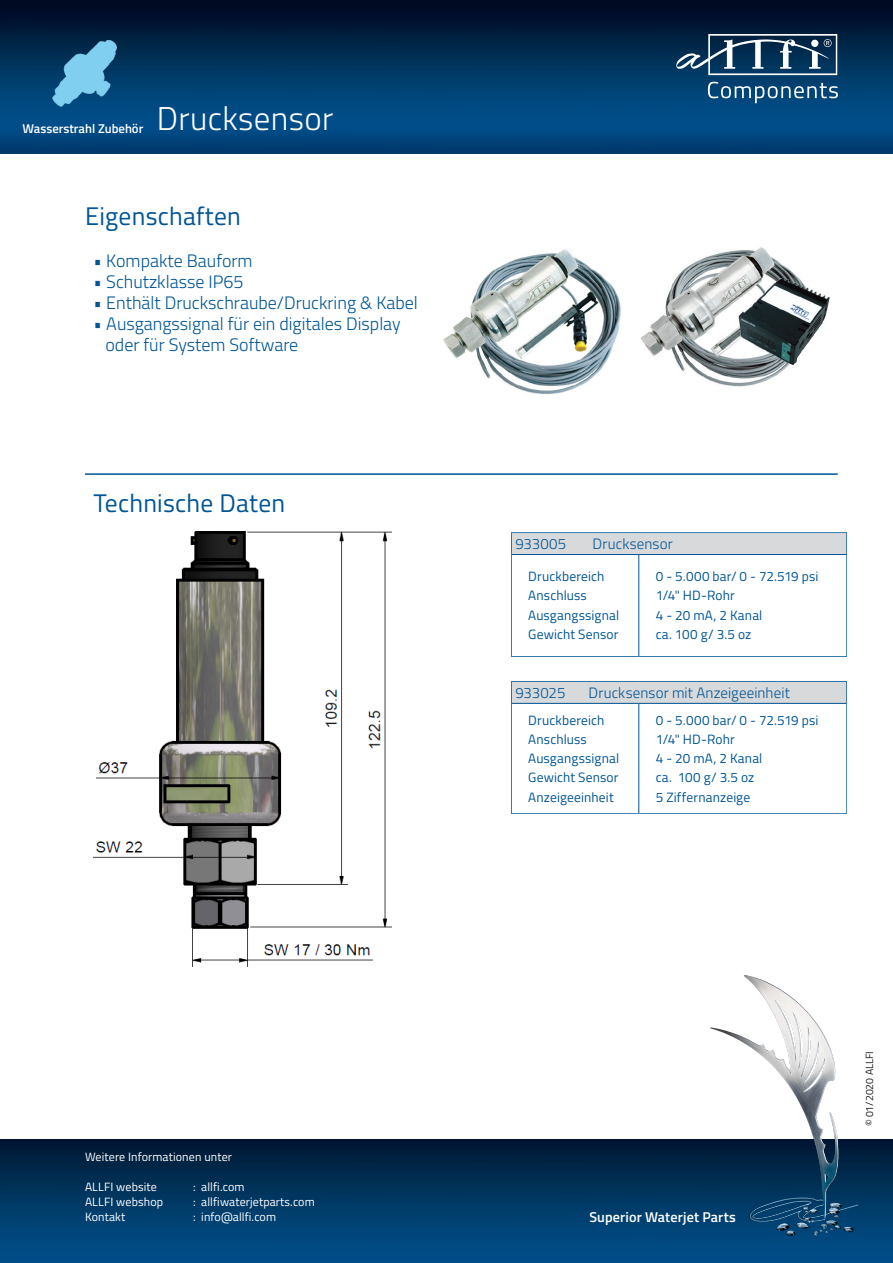
<style>
.page{position:relative;width:893px;height:1263px;background:#fff}
.page>*{position:absolute;margin:0;border:0;box-sizing:border-box;transform-origin:0 0}
.t1{font:300 33px "Titillium Web";letter-spacing:.01em;color:#fff}
.Grundtext{font:25.5px "Titillium Web";letter-spacing:.01em;color:#005595}
.t2{font:300 18px/21px "Titillium Web";color:#005595}
.t3{font:300 15px "Titillium Web";letter-spacing:.005em;color:#005595}
.t4{font:600 14.25px "Titillium Web";letter-spacing:.01em;color:#fff}
.t5{font:13.5px "Titillium Web";letter-spacing:.01em;color:#005595}
.t6{font:600 12.75px "Titillium Web";color:#fff}
.t7{font:12px "Titillium Web";letter-spacing:.01em;color:#fff}
.t8{font:10.5px "Titillium Web";color:#231f20}
</style>
<div class="page">
<img style="left:0;top:0;width:893px;height:153px">
<img style="left:0;top:1140px;width:893px;height:123px">
<img style="left:710px;top:976px;width:149px;height:259px">
<svg style="left:708px;top:82px;width:130px;height:21px;background:#316891"></svg>
<svg style="left:676px;top:34px;width:161px;height:41px"></svg>
<div style="left:811px;top:40px;width:7px;height:7px;background:#fff;border-radius:50%"></div>
<img style="left:41px;top:28px;width:89px;height:89px">
<hr style="left:85px;top:473px;width:753px;height:2px;background:#005595">
<div style="left:511px;top:532px;width:336px;height:22px;background:#d8d9db"></div>
<hr style="left:512px;top:554px;width:127px;height:1px;background:#005595">
<hr style="left:639px;top:554px;width:207px;height:1px;background:#005595">
<hr style="left:638px;top:555px;width:1px;height:101px;background:#005595">
<div style="left:510px;top:531px;width:338px;height:126px;border:1px solid #fff"></div>
<div style="left:511px;top:681px;width:336px;height:22px;background:#d8d9db"></div>
<hr style="left:512px;top:703px;width:127px;height:1px;background:#005595">
<hr style="left:639px;top:703px;width:207px;height:1px;background:#005595">
<hr style="left:638px;top:703px;width:1px;height:110px;background:#005595">
<div style="left:510px;top:680px;width:338px;height:135px;border:1px solid #fff"></div>
<img style="left:443px;top:247px;width:387px;height:147px">
<img style="left:94px;top:531px;width:297px;height:435px">
<p class="t6" style="left:22px;top:119px;width:122px">Wasserstrahl Zubehör</p>
<p class="t1" style="left:157px;top:95px;width:178px">Drucksensor</p>
<h2 class="Grundtext" style="left:85px;top:197px;width:157px">Eigenschaften</h2>
<p class="t2" style="left:94px;top:249px;width:161px">• Kompakte Bauform</p>
<p class="t2" style="left:94px;top:270px;width:152px">• Schutzklasse IP65</p>
<p class="t2" style="left:94px;top:291px;width:326px">• Enthält Druckschraube/Druckring &amp; Kabel</p>
<p class="t2" style="left:105px;top:312px;width:297px;text-indent:-12px">• Ausgangssignal für ein digitales Display oder für System Software</p>
<p class="Grundtext" style="left:94px;top:485px;width:193px">Technische Daten</p>
<p class="t7" style="left:85px;top:1148px;width:148px">Weitere Informationen unter</p>
<p class="t7" style="left:201px;top:1178px;width:45px">allfi.com</p>
<p class="t7" style="left:85px;top:1178px;width:73px">ALLFI website</p>
<p class="t7" style="left:193px;top:1178px;width:4px">:</p>
<p class="t7" style="left:85px;top:1193px;width:80px">ALLFI webshop</p>
<p class="t7" style="left:85px;top:1208px;width:42px">Kontakt</p>
<p class="t7" style="left:201px;top:1193px;width:115px">allfiwaterjetparts.com</p>
<p class="t7" style="left:193px;top:1193px;width:4px">:</p>
<p class="t7" style="left:201px;top:1208px;width:76px">info@allfi.com</p>
<p class="t7" style="left:193px;top:1208px;width:4px">:</p>
<p class="t3" style="left:593px;top:533px;width:82px">Drucksensor</p>
<p class="t3" style="left:515px;top:533px;width:52px">933005</p>
<p class="t5" style="left:528px;top:566px;width:78px">Druckbereich</p>
<p class="t5" style="left:528px;top:586px;width:60px">Anschluss</p>
<p class="t5" style="left:528px;top:605px;width:92px">Ausgangssignal</p>
<p class="t5" style="left:528px;top:624px;width:92px">Gewicht Sensor</p>
<p class="t5" style="left:656px;top:566px;width:164px">-0 5.000 bar -0/ 72.519 psi</p>
<p class="t5" style="left:656px;top:586px;width:80px">1/4" HD-Rohr</p>
<p class="t5" style="left:656px;top:605px;width:108px">-4 20 mA 2, Kanal</p>
<p class="t5" style="left:656px;top:624px;width:97px">ca. 100 /g 3.5 oz</p>
<p class="t3" style="left:588px;top:682px;width:203px">Drucksensor mit Anzeigeeinheit</p>
<p class="t3" style="left:515px;top:682px;width:51px">933025</p>
<p class="t5" style="left:528px;top:710px;width:78px">Druckbereich</p>
<p class="t5" style="left:528px;top:729px;width:60px">Anschluss</p>
<p class="t5" style="left:528px;top:748px;width:92px">Ausgangssignal</p>
<p class="t5" style="left:528px;top:768px;width:92px">Gewicht Sensor</p>
<p class="t5" style="left:528px;top:787px;width:87px">Anzeigeeinheit</p>
<p class="t5" style="left:656px;top:710px;width:164px">-0 5.000 bar -0/ 72.519 psi</p>
<p class="t5" style="left:656px;top:729px;width:80px">1/4" HD-Rohr</p>
<p class="t5" style="left:656px;top:748px;width:108px">-4 20 mA 2, Kanal</p>
<p class="t5" style="left:656px;top:768px;width:100px">ca. 100 /g 3.5 oz</p>
<p class="t5" style="left:656px;top:787px;width:96px">5 Ziffernanzeige</p>
<p class="t4" style="left:589px;top:1206px;width:148px">Superior Waterjet Parts</p>
<p class="t8" style="left:862px;top:1126px;width:77px;rotate:-90deg">© 01/2020 ALLFI</p>
</div>
